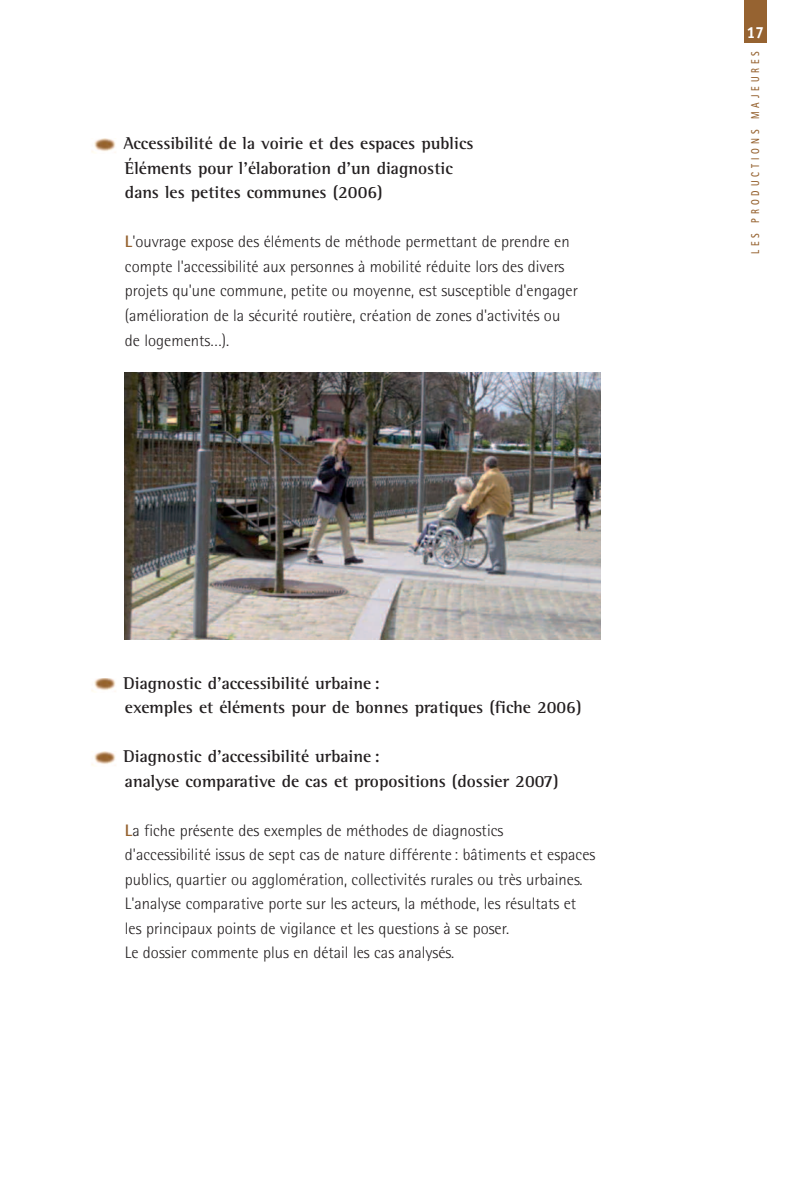
<style>
.page{position:relative;width:794px;height:1191px;background:#fff}
.page>*{position:absolute;margin:0;border:0;box-sizing:border-box;transform-origin:0 0}
.t1{font:700 17.5px/24.5px "Rotis Semi Serif";color:#231f20}
.t2{font:300 16.62px/24.5px "Rotis Semi Sans";color:#231f20}
.t3{font:700 16.62px "Officina Sans";color:#fff}
.t4{font:700 11.38px "Rotis Sans Serif";letter-spacing:.43em;color:#966331;scale:.8 1}
.s1{font-weight:700;color:#966331}
</style>
<div class="page">
<img style="left:91px;top:751px;width:25px;height:15px">
<img style="left:91px;top:678px;width:25px;height:14px">
<img style="left:91px;top:139px;width:25px;height:14px">
<div style="left:744px;top:1px;width:22px;height:42px;background:#966331"></div>
<img style="left:124px;top:372px;width:476px;height:267px">
<p class="t1" style="left:123px;top:133px;width:351px">Accessibilité de la voirie et des espaces publics<br>Éléments pour l'élaboration d'un diagnostic dans les petites communes (2006)</p>
<p class="t2" style="left:125px;top:231px;width:454px"><span class="s1">L</span>'ouvrage expose des éléments de méthode permettant de prendre en compte l'accessibilité aux personnes à mobilité réduite lors des divers projets qu'une commune, petite ou moyenne, est susceptible d'engager (amélioration de la sécurité routière, création de zones d'activités ou de logements…).</p>
<p class="t1" style="left:123px;top:672px;width:459px">Diagnostic d'accessibilité urbaine :<br>exemples et éléments pour de bonnes pratiques (fiche 2006)</p>
<p class="t1" style="left:123px;top:746px;width:437px">Diagnostic d'accessibilité urbaine :<br>analyse comparative de cas et propositions (dossier 2007)</p>
<p class="t2" style="left:125px;top:819px;width:472px"><span class="s1">L</span>a fiche présente des exemples de méthodes de diagnostics<br>d'accessibilité issus de sept cas de nature différente : bâtiments et espaces publics, quartier ou agglomération, collectivités rurales ou très urbaines.<br>L'analyse comparative porte sur les acteurs, la méthode, les résultats et les principaux points de vigilance et les questions à se poser.<br>Le dossier commente plus en détail les cas analysés.</p>
<p class="t3" style="left:746px;top:22px;width:19px">17</p>
<p class="t4" style="left:751px;top:254px;width:255px;rotate:-90deg">LES PRODUCTIONS MAJEURES</p>
</div>
